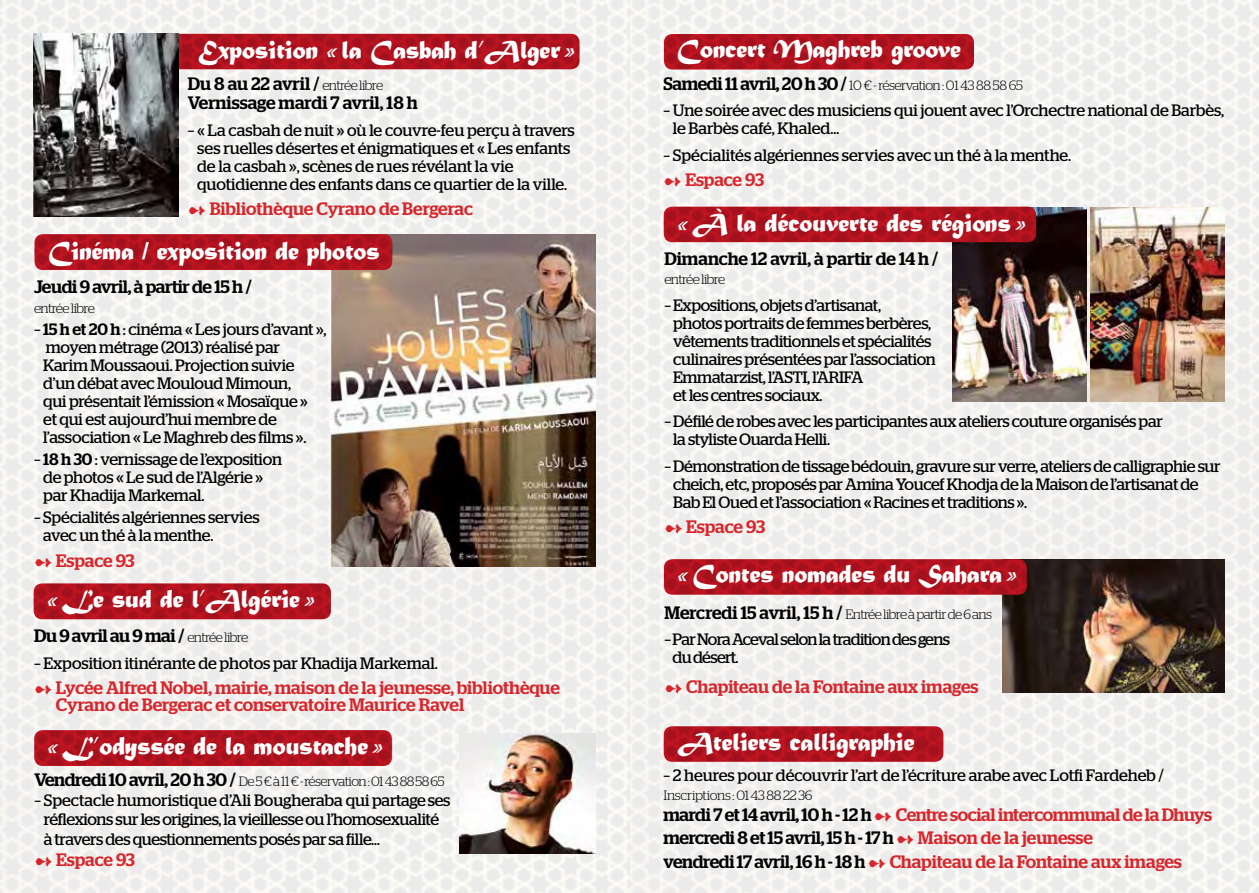
<style>
.page{position:relative;width:1259px;height:893px;background:#fff}
.page>*{position:absolute;margin:0;border:0;box-sizing:border-box;transform-origin:0 0}
.t1{font:27px "Matura MT Script Capitals";letter-spacing:-.02em;color:#fff}
.t2{font:500 18px/23.1px "Stag";letter-spacing:-.005em;color:#d7262b}
.t3{font:500 18px/19.5px "Stag";letter-spacing:-.005em;color:#000}
.t4{font:16.5px/18px "Stag";letter-spacing:-.02em;color:#000}
.t5{font:16.5px/18px "Stag";color:#000}
.t6{font:16.5px/18px "Stag";letter-spacing:-.045em;color:#000}
.t7{font:300 13.5px "Stag";letter-spacing:-.04em;color:#000}
.t8{font:300 13.5px "Stag";letter-spacing:-.02em;color:#000}
.s1{font-weight:300;font-size:13.5px}
.s2{font-weight:500}
.s3{font-weight:500;font-size:18px}
.s4{color:#000}
</style>
<div class="page">
<img style="left:0;top:0;width:1259px;height:893px">
<div style="left:34px;top:730px;width:358px;height:36px;background:#be1421;border-radius:9px"></div>
<img style="left:34px;top:730px;width:359px;height:35px">
<img style="left:179px;top:34px;width:400px;height:35px">
<img style="left:33px;top:34px;width:146px;height:182px">
<div style="left:664px;top:34px;width:310px;height:36px;background:#d3787d;border-radius:9px"></div>
<img style="left:664px;top:34px;width:310px;height:35px">
<div style="left:34px;top:583px;width:297px;height:36px;background:#d06c73;border-radius:9px"></div>
<img style="left:33px;top:584px;width:298px;height:35px">
<img style="left:952px;top:207px;width:134px;height:194px">
<img style="left:663px;top:207px;width:373px;height:35px">
<img style="left:1090px;top:207px;width:134px;height:194px">
<img style="left:1002px;top:559px;width:223px;height:134px">
<div style="left:664px;top:559px;width:362px;height:36px;background:#c75159;border-radius:9px"></div>
<img style="left:664px;top:559px;width:362px;height:35px">
<img style="left:663px;top:726px;width:280px;height:36px">
<img style="left:331px;top:234px;width:264px;height:333px">
<div style="left:35px;top:234px;width:357px;height:36px;background:#bd1421;border-radius:9px"></div>
<img style="left:34px;top:234px;width:359px;height:35px">
<img style="left:459px;top:733px;width:136px;height:121px">
<h1 class="t1" style="left:198px;top:34px;width:379px">Exposition « la Casbah d’Alger »</h1>
<p class="t3" style="left:188px;top:74px;width:231px">Du 8 au 22 avril / <span class="s1">entrée libre<br></span>Vernissage mardi 7 avril, 18 h</p>
<p class="t5" style="left:197px;top:121px;width:379px;text-indent:-9px">– « La casbah de nuit » où le couvre-feu perçu à travers ses ruelles désertes et énigmatiques et « Les enfants de la casbah », scènes de rues révélant la vie quotidienne des enfants dans ce quartier de la ville.</p>
<p class="t2" style="left:188px;top:197px;width:287px">➻ Bibliothèque Cyrano de Bergerac</p>
<h1 class="t1" style="left:48px;top:234px;width:334px">Cinéma / exposition de photos</h1>
<p class="t3" style="left:34px;top:277px;width:219px">Jeudi 9 avril, à partir de 15 h /</p>
<p class="t7" style="left:34px;top:300px;width:62px">entrée libre</p>
<p class="t4" style="left:43px;top:320px;width:285px;text-indent:-9px">– <span class="s2">15 h et 20 h</span> : cinéma « Les jours d’avant », moyen métrage (2013) réalisé par<br>Karim Moussaoui. Projection suivie d’un débat avec Mouloud Mimoun,<br>qui présentait l’émission « Mosaïque »<br>et qui est aujourd’hui membre de l’association « Le Maghreb des films ».</p>
<p class="t4" style="left:43px;top:450px;width:240px;text-indent:-9px">– <span class="s2">18 h 30</span> : vernissage de l’exposition de photos « Le sud de l’Algérie » par Khadija Markemal.</p>
<p class="t4" style="left:43px;top:508px;width:218px;text-indent:-9px">– Spécialités algériennes servies avec un thé à la menthe.</p>
<p class="t2" style="left:34px;top:549px;width:102px">➻ Espace 93</p>
<h1 class="t1" style="left:47px;top:582px;width:270px">«Le sud de l’Algérie »</h1>
<p class="t3" style="left:34px;top:626px;width:216px">Du 9 avril au 9 mai / <span class="s1">entrée libre</span></p>
<p class="t4" style="left:34px;top:654px;width:405px">– Exposition itinérante de photos par Khadija Markemal.</p>
<p class="t2" style="left:56px;top:679px;width:505px;line-height:16.5px;text-indent:-22px">➻ Lycée Alfred Nobel, mairie, maison de la jeunesse, bibliothèque<br>Cyrano de Bergerac et conservatoire Maurice Ravel</p>
<h1 class="t1" style="left:47px;top:729px;width:338px">«L’odyssée de la moustache »</h1>
<p class="t7" style="left:34px;top:774px;width:412px"><span class="s3">Vendredi 10 avril, 20 h 30 /</span> De 5 € à 11 € - réservation : 01 43 88 58 65</p>
<p class="t4" style="left:44px;top:790px;width:408px;line-height:19.5px;text-indent:-9px">– Spectacle humoristique d’Ali Bougheraba qui partage ses réflexions sur les origines, la vieillesse ou l’homosexualité à travers des questionnements posés par sa fille…</p>
<p class="t2" style="left:34px;top:848px;width:102px">➻ Espace 93</p>
<h1 class="t1" style="left:676px;top:32px;width:286px">Concert Maghreb groove</h1>
<p class="t7" style="left:663px;top:78px;width:361px"><span class="s3">Samedi 11 avril, 20 h 30 /</span> 10 € - réservation : 01 43 88 58 65</p>
<p class="t4" style="left:673px;top:101px;width:553px;text-indent:-9px">– Une soirée avec des musiciens qui jouent avec l’Orchectre national de Barbès, le Barbès café, Khaled…</p>
<p class="t5" style="left:663px;top:146px;width:409px">– Spécialités algériennes servies avec un thé à la menthe.</p>
<p class="t2" style="left:663px;top:168px;width:102px">➻ Espace 93</p>
<h1 class="t1" style="left:677px;top:207px;width:351px">«à la découverte des régions »</h1>
<p class="t3" style="left:664px;top:248px;width:275px">Dimanche 12 avril, à partir de 14 h /</p>
<p class="t7" style="left:664px;top:272px;width:62px">entrée libre</p>
<p class="t4" style="left:673px;top:296px;width:264px;text-indent:-9px">– Expositions, objets d’artisanat,<br>photos portraits de femmes berbères, vêtements traditionnels et spécialités culinaires présentées par l’association Emmatarzist, l’ASTI, l’ARIFA<br>et les centres sociaux.</p>
<p class="t4" style="left:673px;top:412px;width:491px;text-indent:-9px">– Défilé de robes avec les participantes aux ateliers couture organisés par la styliste Ouarda Helli.</p>
<p class="t4" style="left:673px;top:457px;width:549px;text-indent:-9px">– Démonstration de tissage bédouin, gravure sur verre, ateliers de calligraphie sur cheich, etc, proposés par Amina Youcef Khodja de la Maison de l’artisanat de<br>Bab El Oued et l’association « Racines et traditions ».</p>
<p class="t2" style="left:664px;top:515px;width:102px">➻ Espace 93</p>
<h1 class="t1" style="left:677px;top:557px;width:342px">«Contes nomades du Sahara »</h1>
<p class="t7" style="left:664px;top:606px;width:329px"><span class="s3">Mercredi 15 avril, 15 h /</span> Entrée libre à partir de 6 ans</p>
<p class="t6" style="left:672px;top:630px;width:279px;text-indent:-8px">– Par Nora Aceval selon la tradition des gens du désert.</p>
<p class="t2" style="left:664px;top:675px;width:316px">➻ Chapiteau de la Fontaine aux images</p>
<h1 class="t1" style="left:677px;top:725px;width:239px">Ateliers calligraphie</h1>
<p class="t5" style="left:663px;top:766px;width:502px">– 2 heures pour découvrir l’art de l’écriture arabe avec Lotfi Fardeheb /</p>
<p class="t8" style="left:663px;top:788px;width:151px">Inscriptions : 01 43 88 22 36</p>
<p class="t2" style="left:663px;top:803px;width:550px"><span class="s4">mardi 7 et 14 avril, 10 h - 12 h</span>➻ Centre social intercommunal de la Dhuys <span class="s4">mercredi 8 et 15 avril, 15 h - 17 h</span>➻ Maison de la jeunesse<br><span class="s4">vendredi 17 avril, 16 h - 18 h</span>➻ Chapiteau de la Fontaine aux images</p>
</div>
